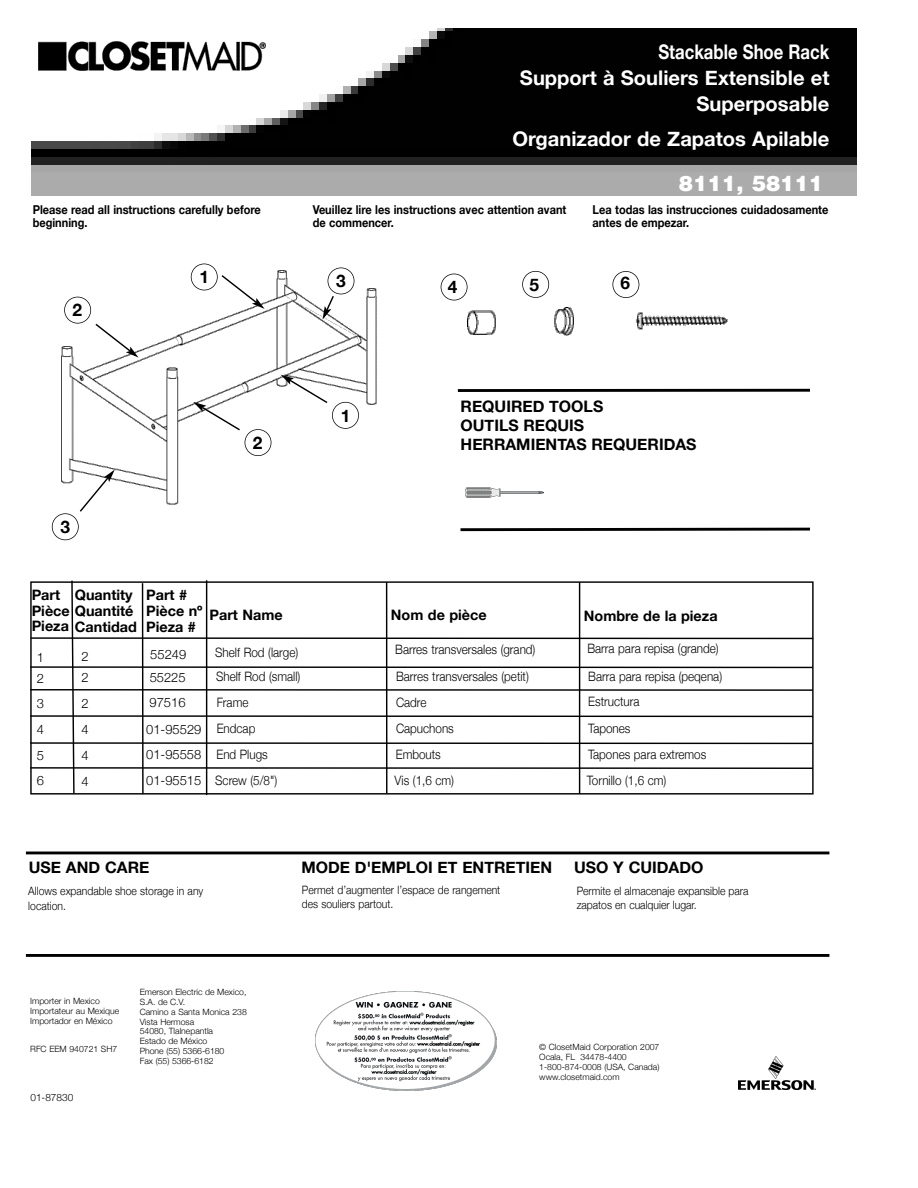
<style>
.page{position:relative;width:918px;height:1188px;background:#fff}
.page>*{position:absolute;margin:0;border:0;box-sizing:border-box;transform-origin:0 0}
.t1{font:900 21.6px "Helvetica";color:#fff}
.t2{font:700 20.1px/26px "Helvetica Neue";color:#fff;text-align:right;scale:.83 1}
.t3{font:700 20.1px "Helvetica Neue";color:#fff}
.t4{font:700 17.25px "Helvetica Neue";color:#000}
.t5{font:700 15.9px/18.8px "Helvetica Neue";color:#000}
.t6{font:700 14.4px/16.2px "Helvetica Neue";color:#000}
.t7{font:300 12.9px "Helvetica Neue";color:#000;scale:.9 1}
.t8{font:300 12.9px/26px "Helvetica Neue";color:#000}
.t9{font:700 12.3px/12.9px "Helvetica Neue";color:#000;scale:.9 1}
.t10{font:300 11.55px/14.4px "Helvetica Neue";color:#000;scale:.9 1}
.t11{font:300 10.05px "Helvetica Neue";color:#000}
.t12{font:300 8.7px/9.9px "Helvetica Neue";color:#000}
</style>
<div class="page">
<img style="left:32px;top:29px;width:825px;height:166px">
<img style="left:38px;top:41px;width:228px;height:29px">
<img style="left:739px;top:1057px;width:77px;height:33px">
<img style="left:315px;top:992px;width:181px;height:99px">
<hr style="left:26px;top:852px;width:803px;height:2px;background:#000">
<hr style="left:458px;top:389px;width:352px;height:3px;background:#000">
<img style="left:465px;top:487px;width:79px;height:10px">
<div style="left:30px;top:581px;width:784px;height:214px;border:1px solid #000"></div>
<svg style="left:71px;top:580px;width:4px;height:215px"></svg>
<hr style="left:142px;top:583px;width:2px;height:211px;background:#000">
<hr style="left:30px;top:689px;width:783px;height:2px;background:#000">
<hr style="left:206px;top:580px;width:1px;height:215px;background:#000">
<hr style="left:30px;top:666px;width:783px;height:2px;background:#000">
<hr style="left:30px;top:742px;width:783px;height:2px;background:#000">
<hr style="left:30px;top:715px;width:783px;height:2px;background:#000">
<hr style="left:30px;top:767px;width:783px;height:2px;background:#000">
<hr style="left:386px;top:582px;width:1px;height:211px;background:#000">
<hr style="left:579px;top:582px;width:1px;height:212px;background:#000">
<hr style="left:31px;top:637px;width:782px;height:2px;background:#000">
<svg style="left:460px;top:527px;width:350px;height:5px"></svg>
<hr style="left:26px;top:954px;width:803px;height:3px;background:#000">
<img style="left:62px;top:271px;width:314px;height:233px">
<svg style="left:281px;top:375px;width:78px;height:54px"></svg>
<svg style="left:52px;top:470px;width:63px;height:70px"></svg>
<svg style="left:522px;top:271px;width:27px;height:27px"></svg>
<svg style="left:612px;top:271px;width:27px;height:27px"></svg>
<svg style="left:441px;top:274px;width:27px;height:26px"></svg>
<svg style="left:193px;top:402px;width:78px;height:54px"></svg>
<svg style="left:323px;top:268px;width:31px;height:52px"></svg>
<svg style="left:191px;top:264px;width:74px;height:45px"></svg>
<svg style="left:64px;top:297px;width:75px;height:61px"></svg>
<img style="left:467px;top:307px;width:260px;height:29px">
<h2 class="t2" style="left:520px;top:39px;width:374px">Stackable Shoe Rack<br>Support à Souliers Extensible et<br>Superposable</h2>
<h2 class="t3" style="left:513px;top:126px;width:318px">Organizador de Zapatos Apilable</h2>
<h1 class="t1" style="left:679px;top:168px;width:146px">8111, 58111</h1>
<h3 class="t9" style="left:33px;top:203px;width:255px">Please read all instructions carefully before beginning.</h3>
<h3 class="t9" style="left:313px;top:203px;width:283px">Veuillez lire les instructions avec attention avant de commencer.</h3>
<h3 class="t9" style="left:593px;top:203px;width:263px">Lea todas las instrucciones cuidadosamente antes de empezar.</h3>
<h3 class="t4" style="left:72px;top:300px;width:11px">2</h3>
<h3 class="t4" style="left:60px;top:516px;width:11px">3</h3>
<h3 class="t4" style="left:199px;top:266px;width:11px">1</h3>
<h3 class="t4" style="left:336px;top:270px;width:11px">3</h3>
<h3 class="t4" style="left:253px;top:432px;width:11px">2</h3>
<h3 class="t4" style="left:341px;top:405px;width:11px">1</h3>
<h3 class="t4" style="left:448px;top:277px;width:11px">4</h3>
<h3 class="t4" style="left:529px;top:274px;width:11px">5</h3>
<h3 class="t4" style="left:620px;top:273px;width:11px">6</h3>
<h3 class="t5" style="left:461px;top:397px;width:237px">REQUIRED TOOLS<br>OUTILS REQUIS<br>HERRAMIENTAS REQUERIDAS</h3>
<h3 class="t6" style="left:32px;top:586px;width:107px">Part<br>Pièce Quantité<br>Pieza Cantidad</h3>
<h3 class="t6" style="left:75px;top:587px;width:59px">Quantity</h3>
<h3 class="t6" style="left:146px;top:587px;width:58px">Part #<br>Pièce nº<br>Pieza #</h3>
<h3 class="t6" style="left:210px;top:606px;width:75px">Part Name</h3>
<h3 class="t6" style="left:391px;top:606px;width:97px">Nom de pièce</h3>
<h3 class="t6" style="left:584px;top:608px;width:135px">Nombre de la pieza</h3>
<h3 class="t8" style="left:37px;top:646px;width:9px;line-height:21.6px">1<br>2</h3>
<h3 class="t8" style="left:37px;top:690px;width:9px;text-align:justify">3<br>4<br>5</h3>
<h3 class="t8" style="left:37px;top:767px;width:9px">6</h3>
<h3 class="t7" style="left:395px;top:642px;width:157px">Barres transversales (grand)</h3>
<h3 class="t7" style="left:587px;top:640px;width:147px">Barra para repisa (grande)</h3>
<h3 class="t7" style="left:396px;top:669px;width:149px">Barres transversales (petit)</h3>
<h3 class="t7" style="left:588px;top:669px;width:150px">Barra para repisa (peqena)</h3>
<h3 class="t7" style="left:215px;top:645px;width:94px">Shelf Rod (large)</h3>
<h3 class="t8" style="left:150px;top:642px;width:38px">55249</h3>
<h3 class="t8" style="left:146px;top:689px;width:57px;line-height:27px">97516<br>01-95529</h3>
<h3 class="t8" style="left:146px;top:741px;width:57px">01-95558<br>01-95515</h3>
<h3 class="t8" style="left:81px;top:643px;width:9px">2</h3>
<h3 class="t8" style="left:81px;top:690px;width:9px;text-align:justify">2<br>4<br>4<br>4</h3>
<h3 class="t8" style="left:81px;top:664px;width:9px">2</h3>
<h3 class="t8" style="left:150px;top:664px;width:38px">55225</h3>
<h3 class="t7" style="left:216px;top:669px;width:95px">Shelf Rod (small)</h3>
<h3 class="t7" style="left:217px;top:694px;width:37px">Frame</h3>
<h3 class="t7" style="left:396px;top:694px;width:35px">Cadre</h3>
<h3 class="t7" style="left:588px;top:693px;width:59px">Estructura</h3>
<h3 class="t7" style="left:217px;top:720px;width:44px">Endcap</h3>
<h3 class="t7" style="left:396px;top:720px;width:66px">Capuchons</h3>
<h3 class="t7" style="left:588px;top:720px;width:49px">Tapones</h3>
<h3 class="t7" style="left:216px;top:747px;width:59px">End Plugs</h3>
<h3 class="t7" style="left:396px;top:747px;width:52px">Embouts</h3>
<h3 class="t7" style="left:588px;top:747px;width:133px">Tapones para extremos</h3>
<h3 class="t7" style="left:215px;top:772px;width:70px">Screw (5/8")</h3>
<h3 class="t7" style="left:395px;top:772px;width:68px">Vis (1,6 cm)</h3>
<h3 class="t7" style="left:587px;top:772px;width:90px">Tornillo (1,6 cm)</h3>
<h3 class="t5" style="left:29px;top:858px;width:122px">USE AND CARE</h3>
<h3 class="t5" style="left:301px;top:858px;width:252px">MODE D'EMPLOI ET ENTRETIEN</h3>
<h3 class="t5" style="left:574px;top:858px;width:131px">USO Y CUIDADO</h3>
<h3 class="t10" style="left:28px;top:884px;width:196px">Allows expandable shoe storage in any location.</h3>
<h3 class="t10" style="left:302px;top:882px;width:222px">Permet d’augmenter l’espace de rangement des souliers partout.</h3>
<h3 class="t10" style="left:577px;top:883px;width:193px">Permite el almacenaje expansible para zapatos en cualquier lugar.</h3>
<p class="t12" style="left:30px;top:996px;width:90px">Importer in Mexico<br>Importateur au Mexique<br>Importador en México</p>
<p class="t12" style="left:30px;top:1044px;width:89px">RFC EEM 940721 SH7</p>
<p class="t11" style="left:30px;top:1091px;width:44px">01-87830</p>
<p class="t12" style="left:140px;top:987px;width:109px">Emerson Electric de Mexico,<br>S.A. de C.V.<br>Camino a Santa Monica 238<br>Vista Hermosa<br>54080, Tlalnepantla<br>Estado de México<br>Phone (55) 5366-6180<br>Fax (55) 5366-6182</p>
<p class="t12" style="left:539px;top:1042px;width:122px">© ClosetMaid Corporation 2007<br>Ocala, FL 34478-4400<br>1-800-874-0008 (USA, Canada) www.closetmaid.com</p>
</div>
